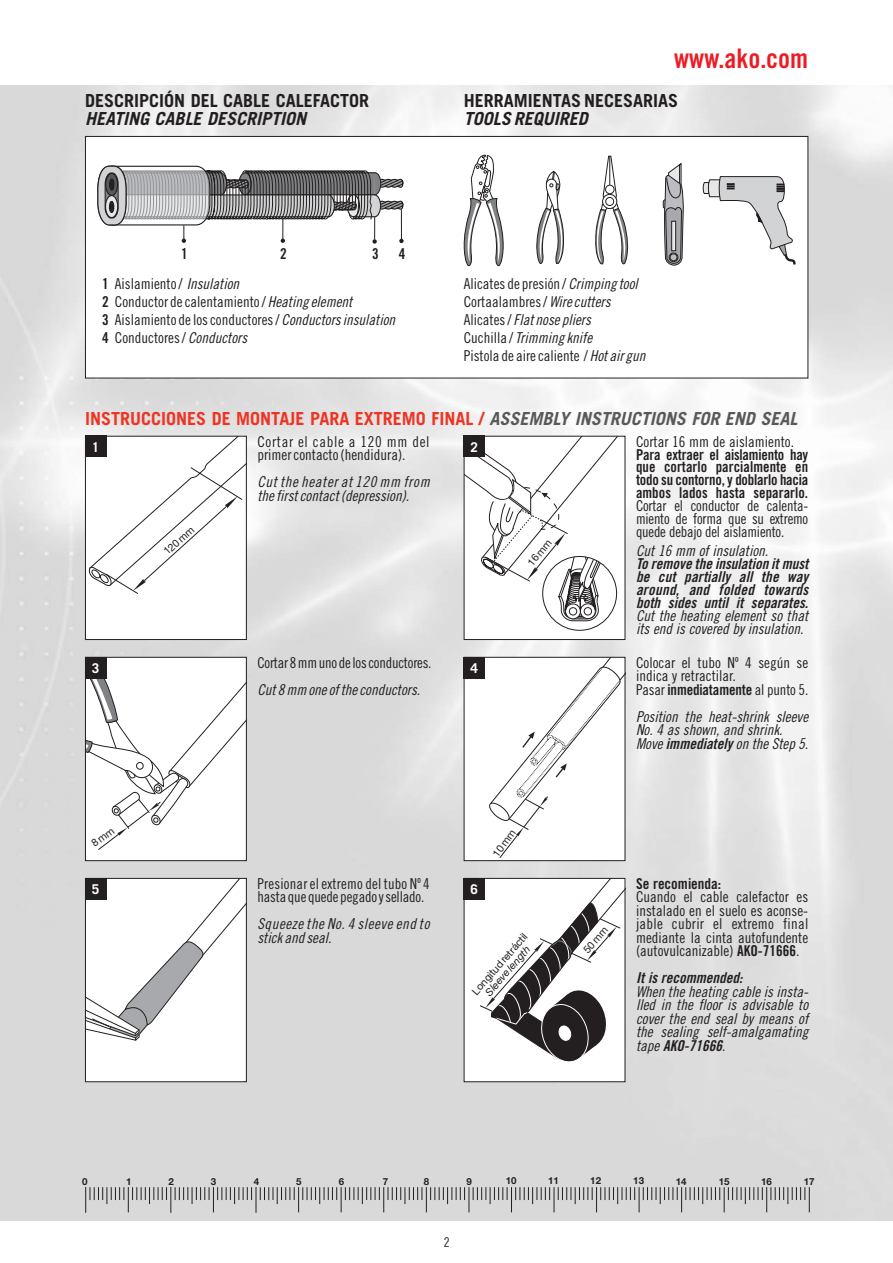
<style>
.page{position:relative;width:893px;height:1263px;background:#fff}
.page>*{position:absolute;margin:0;border:0;box-sizing:border-box;transform-origin:0 0}
.t1{font:27px "Trade Gothic Bold Cond Twenty";color:#ed1c24}
.t2{font:700 18px "Trade Gothic";color:#ee3424}
.t3{font:700 18px "Trade Gothic";color:#231f20}
.t4{font:italic 700 18px "Trade Gothic";color:#231f20}
.t5{font:15px/13.5px "Trade Gothic Cond Eighteen";color:#231f20}
.t6{font:italic 15px/13.5px "Trade Gothic Cond Eighteen";color:#231f20}
.t7{font:italic 15px/12.9px "Trade Gothic Bold Cond Twenty";color:#231f20;text-align:justify}
.t8{font:15px/12.9px "Trade Gothic Bold Cond Twenty";color:#231f20;text-align:justify}
.t9{font:700 13.5px "Trade Gothic";color:#fff}
.t10{font:13.5px "Trade Gothic Cond Eighteen";color:#231f20}
.t11{font:10.5px "Helvetica Neue";color:#231f20}
.t12{font:italic 10.5px "Helvetica Neue";color:#231f20}
.t13{font:700 9.75px "Helvetica Neue";color:#231f20}
.s1{font-family:"Trade Gothic Bold Cond Twenty"}
.s2{font-style:italic}
.s3{font-style:italic;color:#58595b}
.s4{font-family:"Trade Gothic Cond Eighteen"}
.s5{font-family:"Trade Gothic Cond Eighteen";font-style:normal}
</style>
<div class="page">
<img style="left:0;top:85px;width:892px;height:1135px">
<div style="left:85px;top:136px;width:722px;height:242px;background:#fff"></div>
<div style="left:85px;top:136px;width:723px;height:242px;border:1px solid #231f20"></div>
<svg style="left:463px;top:155px;width:41px;height:111px"></svg>
<svg style="left:662px;top:162px;width:21px;height:104px"></svg>
<svg style="left:669px;top:253px;width:9px;height:9px"></svg>
<div style="left:669px;top:254px;width:8px;height:7px;background:#bbbdc0;border:1px solid #231f20;border-radius:50%"></div>
<svg style="left:702px;top:176px;width:94px;height:89px"></svg>
<svg style="left:595px;top:156px;width:34px;height:108px"></svg>
<svg style="left:536px;top:171px;width:28px;height:93px"></svg>
<svg style="left:97px;top:165px;width:307px;height:79px"></svg>
<div style="left:85px;top:878px;width:161px;height:204px;background:#fff"></div>
<svg style="left:87px;top:880px;width:158px;height:161px"></svg>
<div style="left:85px;top:878px;width:162px;height:204px;border:1px solid #231f20"></div>
<div style="left:85px;top:878px;width:21px;height:21px;background:#231f20"></div>
<div style="left:85px;top:436px;width:161px;height:204px;background:#fff"></div>
<svg style="left:89px;top:438px;width:156px;height:156px"></svg>
<div style="left:85px;top:436px;width:162px;height:204px;border:1px solid #231f20"></div>
<div style="left:464px;top:657px;width:161px;height:204px;background:#fff"></div>
<svg style="left:489px;top:659px;width:134px;height:199px"></svg>
<div style="left:463px;top:657px;width:162px;height:204px;border:1px solid #231f20"></div>
<div style="left:85px;top:657px;width:161px;height:204px;background:#fff"></div>
<div style="left:464px;top:436px;width:161px;height:204px;background:#fff"></div>
<div style="left:463px;top:436px;width:22px;height:21px;background:#231f20"></div>
<div style="left:85px;top:436px;width:21px;height:21px;background:#231f20"></div>
<div style="left:463px;top:657px;width:22px;height:21px;background:#231f20"></div>
<div style="left:464px;top:878px;width:161px;height:204px;background:#fff"></div>
<svg style="left:479px;top:880px;width:144px;height:182px"></svg>
<div style="left:463px;top:878px;width:162px;height:204px;border:1px solid #231f20"></div>
<div style="left:463px;top:878px;width:22px;height:21px;background:#231f20"></div>
<svg style="left:464px;top:436px;width:161px;height:195px"></svg>
<svg style="left:85px;top:1187px;width:724px;height:26px;background:#c1c0c0"></svg>
<svg style="left:85px;top:657px;width:161px;height:194px"></svg>
<p class="t3" style="left:85px;top:94px;width:285px">DESCRIPCIÓN DEL CABLE CALEFACTOR</p>
<p class="t4" style="left:85px;top:112px;width:226px">HEATING CABLE DESCRIPTION</p>
<h1 class="t1" style="left:674px;top:48px;width:135px">www.ako.com</h1>
<p class="t3" style="left:463px;top:94px;width:216px">HERRAMIENTAS NECESARIAS</p>
<p class="t4" style="left:463px;top:112px;width:129px">TOOLS REQUIRED</p>
<p class="t8" style="left:181px;top:248px;width:8px">1</p>
<p class="t8" style="left:280px;top:248px;width:8px">2</p>
<p class="t8" style="left:372px;top:248px;width:8px">3</p>
<p class="t8" style="left:399px;top:248px;width:8px">4</p>
<p class="t5" style="left:102px;top:276px;width:297px;line-height:18px"><span class="s1">1</span> Aislamiento / <span class="s2">Insulation<br></span><span class="s1">2</span> Conductor de calentamiento / <span class="s2">Heating element<br></span><span class="s1">3</span> Aislamiento de los conductores / <span class="s2">Conductors insulation </span><span class="s1">4</span> Conductores / <span class="s2">Conductors</span></p>
<p class="t5" style="left:463px;top:276px;width:186px;line-height:18px">Alicates de presión / <span class="s2">Crimping tool<br></span>Cortaalambres / <span class="s2">Wire cutters<br></span>A l i c a t e s / <span class="s2">Flatnose pliers<br></span>C u c h i l l a / <span class="s2">Trimming knife<br></span>Pistola de aire caliente / <span class="s2">Hotairgun</span></p>
<p class="t2" style="left:85px;top:412px;width:717px">INSTRUCCIONES DE MONTAJE PARA EXTREMO FINAL / <span class="s3">ASSEMBLY INSTRUCTIONS FOR END SEAL</span></p>
<p class="t9" style="left:92px;top:442px;width:9px">1</p>
<p class="t11" style="left:163px;top:550px;width:39px;rotate:-42deg">120 mm</p>
<p class="t5" style="left:257px;top:436px;width:174px">Cortar el cable a 120 mm del primer contacto (hendidura).</p>
<p class="t6" style="left:257px;top:476px;width:177px">Cut the heater at 120 mm from the firstcontact(depression).</p>
<p class="t9" style="left:470px;top:442px;width:9px">2</p>
<p class="t11" style="left:526px;top:562px;width:33px;rotate:-51deg">16 mm</p>
<p class="t5" style="left:636px;top:436px;width:159px">Cortar 16 mm de aislamiento.</p>
<p class="t8" style="left:636px;top:449px;width:174px">Para extraer el aislamiento hay que cortarlo parcialmente en todo su contorno, y doblarlo hacia ambos lados hasta separarlo.</p>
<p class="t5" style="left:636px;top:501px;width:174px;line-height:12.9px;text-align:justify">Cortar el conductor de calenta&shy;miento de forma que su extremo quede debajo del aislamiento.</p>
<p class="t6" style="left:636px;top:545px;width:137px">Cut16 mm ofinsulation.</p>
<p class="t7" style="left:636px;top:559px;width:177px">To remove the insulation itmust be cut partially all the way around, and folded towards both sides until it separates.</p>
<p class="t6" style="left:636px;top:610px;width:177px;line-height:12.9px">Cut the heating element so that its end is covered by insulation.</p>
<p class="t9" style="left:92px;top:663px;width:9px">3</p>
<p class="t5" style="left:257px;top:657px;width:176px">Cortar 8 mm uno de los conductores.</p>
<p class="t6" style="left:257px;top:684px;width:167px">Cut8 mm one ofthe conductors.</p>
<p class="t9" style="left:470px;top:663px;width:9px">4</p>
<p class="t5" style="left:636px;top:657px;width:174px">Colocar el tubo Nº 4 según se indica y retractilar.<br>Pasar <span class="s1">inmediatamente</span> al punto 5.</p>
<p class="t6" style="left:636px;top:711px;width:177px">Position the heat-shrink sleeve<br>No.4 as shown,and shrink.<br>Move <span class="s1">immediately</span> on the Step 5.</p>
<p class="t11" style="left:492px;top:853px;width:33px;rotate:-54deg">10 mm</p>
<p class="t9" style="left:92px;top:884px;width:9px">5</p>
<p class="t5" style="left:257px;top:878px;width:174px">Presionar el extremo del tubo Nº 4 hasta que quede pegado y sellado.</p>
<p class="t6" style="left:257px;top:918px;width:177px">Squeeze the No.4 sleeve end to stick and seal.</p>
<p class="t9" style="left:470px;top:884px;width:9px">6</p>
<p class="t11" style="left:471px;top:991px;width:80px;rotate:-49deg">Longitud retráctil</p>
<p class="t12" style="left:484px;top:992px;width:63px;rotate:-49deg">Sleeve length</p>
<p class="t11" style="left:582px;top:949px;width:33px;rotate:-49deg">50 mm</p>
<p class="t8" style="left:636px;top:878px;width:87px">Se recomienda:</p>
<p class="t5" style="left:636px;top:891px;width:174px;text-align:justify">Cuando el cable calefactor es instalado en el suelo es aconse&shy;jable cubrir el extremo final mediante la cinta autofundente (autovulcanizable) <span class="s1">AKO-71666</span>.</p>
<p class="t7" style="left:636px;top:973px;width:111px">Itis recommended:</p>
<p class="t6" style="left:636px;top:986px;width:177px;text-align:justify">When the heating cable is insta&shy;lled in the floor is advisable to cover the end seal by means of the sealing self-amalgamating</p>
<p class="t7" style="left:636px;top:1040px;width:91px"><span class="s4">tape</span> AKO-71666<span class="s5">.</span></p>
<p class="t13" style="left:82px;top:1178px;width:7px">0</p>
<p class="t13" style="left:126px;top:1178px;width:7px">1</p>
<p class="t13" style="left:169px;top:1178px;width:7px">2</p>
<p class="t13" style="left:211px;top:1178px;width:7px">3</p>
<p class="t13" style="left:254px;top:1178px;width:7px">4</p>
<p class="t13" style="left:296px;top:1178px;width:7px">5</p>
<p class="t13" style="left:339px;top:1178px;width:7px">6</p>
<p class="t13" style="left:382px;top:1178px;width:7px">7</p>
<p class="t13" style="left:424px;top:1178px;width:7px">8</p>
<p class="t13" style="left:466px;top:1178px;width:7px">9</p>
<p class="t13" style="left:505px;top:1177px;width:12px">10</p>
<p class="t13" style="left:548px;top:1178px;width:12px">11</p>
<p class="t13" style="left:590px;top:1178px;width:12px">12</p>
<p class="t13" style="left:633px;top:1178px;width:12px">13</p>
<p class="t13" style="left:675px;top:1178px;width:12px">14</p>
<p class="t13" style="left:718px;top:1178px;width:12px">15</p>
<p class="t13" style="left:761px;top:1178px;width:12px">16</p>
<p class="t13" style="left:803px;top:1178px;width:12px">17</p>
<p class="t10" style="left:443px;top:1237px;width:7px">2</p>
</div>
